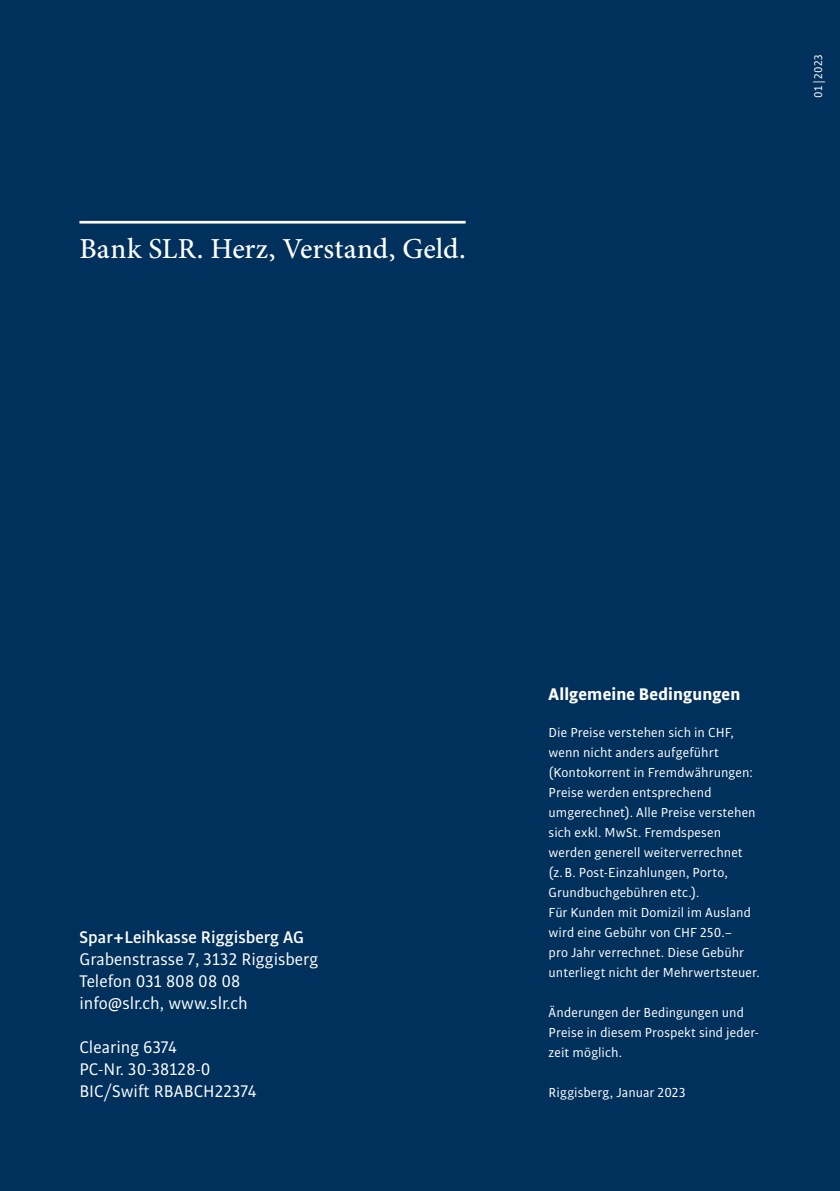
<style>
.page{position:relative;width:840px;height:1191px;background:#fff}
.page>*{position:absolute;margin:0;border:0;box-sizing:border-box;transform-origin:0 0}
.t1{font:500 29px "Minion Pro";letter-spacing:.005em;color:#fff}
.t2{font:18px/22px "Bulo";color:#fff}
.t3{font:500 18px "Bulo";color:#fff}
.t4{font:700 18px "Bulo";letter-spacing:.005em;color:#fff}
.t5{font:14px/20px "Bulo";letter-spacing:.005em;color:#fff}
.t6{font:12px "Bulo";letter-spacing:.01em;color:#fff}
</style>
<div class="page">
<div style="left:0;top:0;width:839px;height:1191px;background:#00305c"></div>
<hr style="left:79px;top:221px;width:386px;height:2px;background:#fff">
<h1 class="t1" style="left:79px;top:229px;width:387px">Bank SLR. Herz, Verstand, Geld.</h1>
<p class="t6" style="left:810px;top:98px;width:45px;rotate:-90deg">01|2023</p>
<p class="t3" style="left:79px;top:925px;width:226px">Spar+Leihkasse Riggisberg AG</p>
<p class="t2" style="left:79px;top:947px;width:240px">Grabenstrasse 7, 3132 Riggisberg<br>Telefon 031 808 08 08 info@slr.ch, www.slr.ch</p>
<p class="t2" style="left:79px;top:1035px;width:179px">Clearing 6374<br>PC-Nr. 30-38128-0<br>BIC/Swift RBABCH22374</p>
<p class="t4" style="left:548px;top:682px;width:193px">Allgemeine Bedingungen</p>
<p class="t5" style="left:548px;top:721px;width:212px">Die Preise verstehen sich in CHF, wenn nicht anders aufgeführt (Kontokorrent in Fremdwährungen:<br>Preise werden entsprechend umgerechnet). Alle Preise verstehen sich exkl. MwSt. Fremdspesen werden generell weiterverrechnet (z.B. Post-Einzahlungen, Porto,<br>Grundbuchgebühren etc.).<br>Für Kunden mit Domizil im Ausland wird eine Gebühr von CHF 250.–<br>pro Jahr verrechnet. Diese Gebühr unterliegt nicht der Mehrwertsteuer.</p>
<p class="t5" style="left:548px;top:1002px;width:212px">Änderungen der Bedingungen und<br>Preise in diesem Prospekt sind jeder&shy;zeit möglich.</p>
<p class="t5" style="left:548px;top:1082px;width:138px">Riggisberg, Januar 2023</p>
</div>
